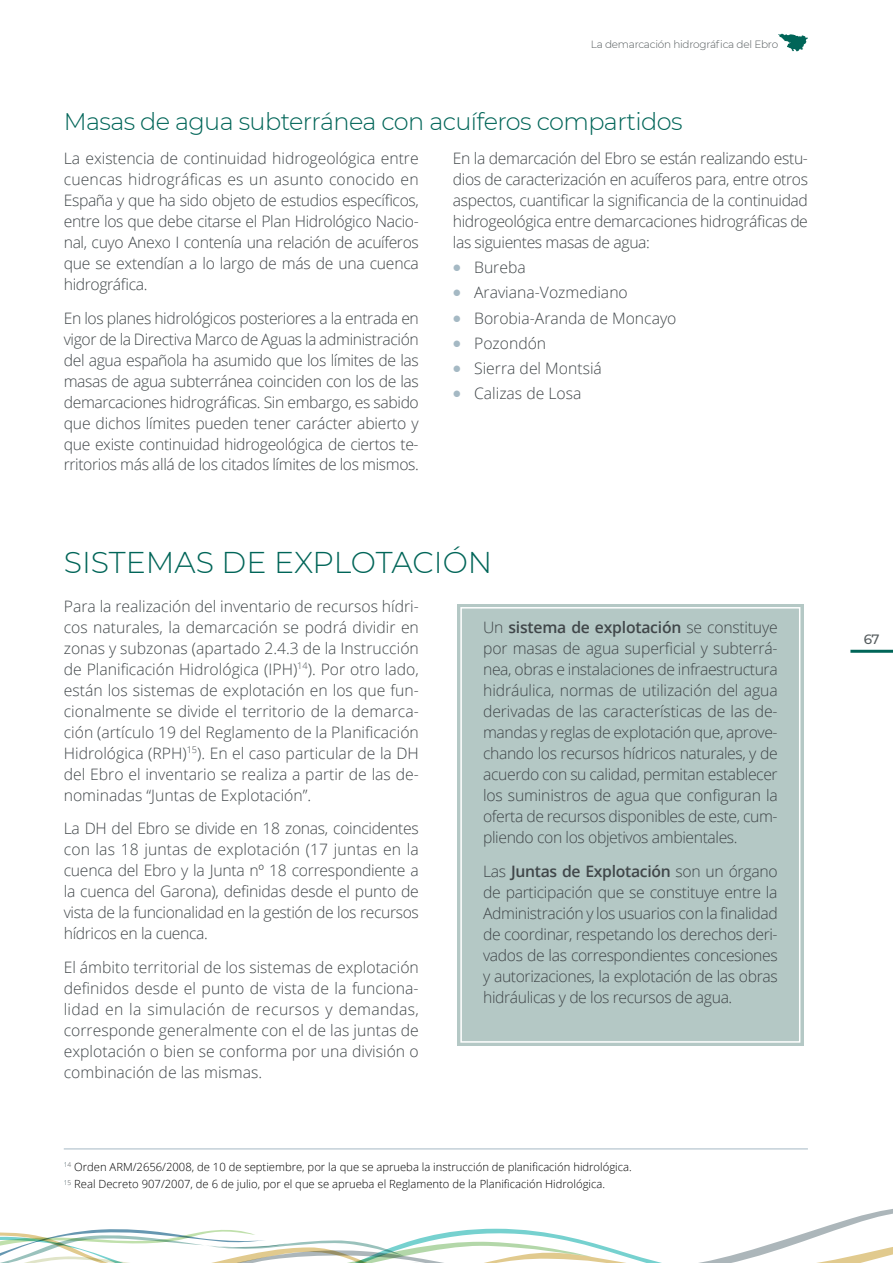
<style>
.page{position:relative;width:893px;height:1263px;background:#fff}
.page>*{position:absolute;margin:0;border:0;box-sizing:border-box;transform-origin:0 0}
.t1{font:300 30px "Montserrat";color:#006558}
.t2{font:300 24px "Montserrat";letter-spacing:-.025em;color:#006558}
.t3{font:300 15.75px/21px "Open Sans";letter-spacing:-.025em;color:#404649;text-align:justify}
.t4{font:300 15.75px "Open Sans";color:#404649}
.t5{font:500 13.5px "Montserrat";color:#555c5e}
.t6{font:300 11.25px/17.7px "Open Sans";color:#000}
.t7{font:300 10.5px "Montserrat";letter-spacing:-.025em;color:#555c5e}
.s1{color:#a5b9c4}
.s2{font-weight:600}
</style>
<div class="page">
<svg style="left:0;top:1209px;width:893px;height:54px"></svg>
<hr style="left:850px;top:650px;width:43px;height:3px;background:#006558">
<svg style="left:778px;top:34px;width:30px;height:17px"></svg>
<div style="left:457px;top:604px;width:347px;height:442px;background:#b4c8c5"></div>
<div style="left:460px;top:607px;width:340px;height:436px;border:2px solid #fff"></div>
<hr style="left:64px;top:1148px;width:744px;height:1px;background:#a5b9c4">
<p class="t7" style="left:591px;top:37px;width:189px">La demarcación hidrográfica del Ebro</p>
<h2 class="t2" style="left:64px;top:105px;width:620px">Masas de agua subterránea con acuíferos compartidos</h2>
<p class="t3" style="left:64px;top:147px;width:357px">La existencia de continuidad hidrogeológica entre cuencas hidrográficas es un asunto conocido en España y que ha sido objeto de estudios específicos, entre los que debe citarse el Plan Hidrológico Nacio&shy;nal, cuyo Anexo I contenía una relación de acuíferos que se extendían a lo largo de más de una cuenca hidrográfica.</p>
<p class="t3" style="left:64px;top:307px;width:357px">En los planes hidrológicos posteriores a la entrada en vigor de la Directiva Marco de Aguas la administración del agua española ha asumido que los límites de las masas de agua subterránea coinciden con los de las demarcaciones hidrográficas. Sin embargo, es sabido que dichos límites pueden tener carácter abierto y que existe continuidad hidrogeológica de ciertos te&shy;rritorios más allá de los citados límites de los mismos.</p>
<p class="t3" style="left:453px;top:147px;width:357px">En la demarcación del Ebro se están realizando estu&shy;dios de caracterización en acuíferos para, entre otros aspectos, cuantificar la significancia de la continuidad hidrogeológica entre demarcaciones hidrográficas de las siguientes masas de agua:</p>
<p class="t3" style="left:453px;top:256px;width:74px"><span class="s1">•</span> Bureba</p>
<p class="t4" style="left:453px;top:282px;width:176px"><span class="s1">•</span> Araviana-Vozmediano</p>
<p class="t4" style="left:453px;top:307px;width:225px"><span class="s1">•</span> Borobia-Aranda de Moncayo</p>
<p class="t4" style="left:453px;top:332px;width:95px"><span class="s1">•</span> Pozondón</p>
<p class="t4" style="left:453px;top:358px;width:151px"><span class="s1">•</span> Sierra del Montsiá</p>
<p class="t4" style="left:453px;top:383px;width:130px"><span class="s1">•</span> Calizas de Losa</p>
<h1 class="t1" style="left:64px;top:542px;width:430px">SISTEMAS DE EXPLOTACIÓN</h1>
<p class="t3" style="left:64px;top:595px;width:357px">Para la realización del inventario de recursos hídri&shy;cos naturales, la demarcación se podrá dividir en zonas y subzonas (apartado 2.4.3 de la Instrucción de Planificación Hidrológica (IPH)<sup>14</sup>). Por otro lado, están los sistemas de explotación en los que fun&shy;cionalmente se divide el territorio de la demarca&shy;ción (artículo 19 del Reglamento de la Planificación Hidrológica (RPH)<sup>15</sup>). En el caso particular de la DH del Ebro el inventario se realiza a partir de las de&shy;nominadas “Juntas de Explotación”.</p>
<p class="t3" style="left:64px;top:818px;width:357px">La DH del Ebro se divide en 18 zonas, coincidentes con las 18 juntas de explotación (17 juntas en la cuenca del Ebro y la Junta nº 18 correspondiente a la cuenca del Garona), definidas desde el punto de vista de la funcionalidad en la gestión de los recursos hídricos en la cuenca.</p>
<p class="t3" style="left:64px;top:956px;width:357px">El ámbito territorial de los sistemas de explotación definidos desde el punto de vista de la funciona&shy;lidad en la simulación de recursos y demandas, corresponde generalmente con el de las juntas de explotación o bien se conforma por una división o combinación de las mismas.</p>
<p class="t3" style="left:483px;top:617px;width:296px">Un <span class="s2">sistema de explotación</span> se constituye por masas de agua superficial y subterrá&shy;nea, obras e instalaciones de infraestructura hidráulica, normas de utilización del agua derivadas de las características de las de&shy;mandas y reglas de explotación que, aprove&shy;chando los recursos hídricos naturales, y de acuerdo con su calidad, permitan establecer los suministros de agua que configuran la oferta de recursos disponibles de este, cum&shy;pliendo con los objetivos ambientales.</p>
<p class="t3" style="left:483px;top:860px;width:296px">Las <span class="s2">Juntas de Explotación</span> son un órgano de participación que se constituye entre la Administración y los usuarios con la finalidad de coordinar, respetando los derechos deri&shy;vados de las correspondientes concesiones y autorizaciones, la explotación de las obras hidráulicas y de los recursos de agua.</p>
<p class="t6" style="left:64px;top:1157px;width:569px"><sup>1</sup><sup>4</sup> Orden ARM/2656/2008, de 10 de septiembre, por la que se aprueba la instrucción de planificación hidrológica.<br><sup>1</sup><sup>5</sup> Real Decreto 907/2007, de 6 de julio, por el que se aprueba el Reglamento de la Planificación Hidrológica.</p>
<p class="t5" style="left:864px;top:630px;width:17px">67</p>
</div>
